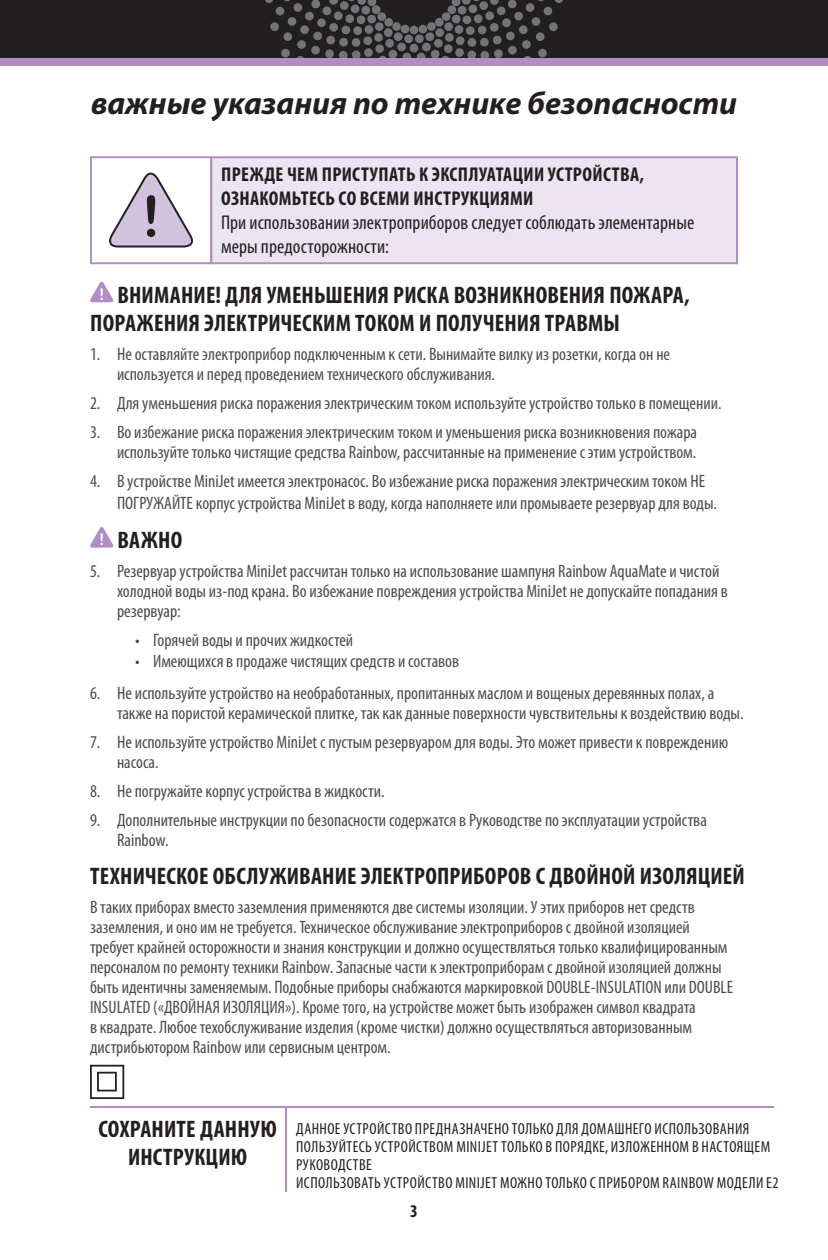
<style>
.page{position:relative;width:828px;height:1260px;background:#fff}
.page>*{position:absolute;margin:0;border:0;box-sizing:border-box;transform-origin:0 0}
.t1{font:56.6px "Arial Rounded MT Bold";color:#231f20}
.t2{font:italic 700 32px "Myriad Pro";color:#231f20}
.t3{font:700 condensed 24px/28.8px "Myriad Pro";letter-spacing:.01em;color:#231f20}
.t4{font:condensed 20px/24px "Myriad Pro";letter-spacing:.005em;color:#231f20}
.t5{font:700 condensed 20px/24px "Myriad Pro";letter-spacing:.015em;color:#231f20}
.t6{font:condensed 18px/20px "Myriad Pro";color:#4b4c4d}
.t7{font:700 condensed 18px "Myriad Pro";color:#231f20}
.t8{font:condensed 16px/18px "Myriad Pro";letter-spacing:.025em;color:#231f20}
.s1{font-family:"Arial Rounded MT Bold";font-weight:400;font-stretch:normal;font-size:16.2px;color:#fff}
</style>
<div class="page">
<div style="left:0;top:0;width:828px;height:58px;background:#231f20"></div>
<div style="left:404px;top:34px;width:9px;height:9px;background:#727477;border-radius:4px"></div>
<div style="left:415px;top:34px;width:9px;height:9px;background:#727477;border-radius:4px"></div>
<div style="left:410px;top:44px;width:8px;height:9px;background:#727477;border-radius:4px"></div>
<svg style="left:265px;top:0;width:146px;height:58px"></svg>
<div style="left:410px;top:26px;width:8px;height:8px;background:#727477;border-radius:50%"></div>
<svg style="left:417px;top:0;width:146px;height:58px"></svg>
<div style="left:0;top:58px;width:828px;height:8px;background:#b18ec1"></div>
<svg style="left:90px;top:281px;width:24px;height:21px"></svg>
<svg style="left:90px;top:527px;width:24px;height:21px"></svg>
<hr style="left:90px;top:1106px;width:683px;height:2px;background:#b18ec1">
<hr style="left:285px;top:1108px;width:2px;height:84px;background:#b18ec1">
<div style="left:212px;top:156px;width:526px;height:108px;background:#ece5f1"></div>
<svg style="left:90px;top:156px;width:122px;height:108px"></svg>
<svg style="left:90px;top:1065px;width:34px;height:34px"></svg>
<h2 class="t2" style="left:91px;top:82px;width:648px">важные указания по технике безопасности</h2>
<h1 class="t1" style="left:142px;top:183px;width:20px">!</h1>
<p class="t5" style="left:221px;top:162px;width:424px">ПРЕЖДЕ ЧЕМ ПРИСТУПАТЬ К ЭКСПЛУАТАЦИИ УСТРОЙСТВА,<br>ОЗНАКОМЬТЕСЬ СО ВСЕМИ ИНСТРУКЦИЯМИ</p>
<p class="t4" style="left:221px;top:210px;width:475px">При использовании электроприборов следует соблюдать элементарные меры предосторожности:</p>
<h3 class="t3" style="left:90px;top:280px;width:601px;text-indent:9px"><span class="s1">!</span> ВНИМАНИЕ! ДЛЯ УМЕНЬШЕНИЯ РИСКА ВОЗНИКНОВЕНИЯ ПОЖАРА,<br>ПОРАЖЕНИЯ ЭЛЕКТРИЧЕСКИМ ТОКОМ И ПОЛУЧЕНИЯ ТРАВМЫ</h3>
<p class="t6" style="left:117px;top:344px;width:555px;text-indent:-27px">1. Не оставляйте электроприбор подключенным к сети. Вынимайте вилку из розетки, когда он не используется и перед проведением технического обслуживания.</p>
<p class="t6" style="left:90px;top:393px;width:633px">2. Для уменьшения риска поражения электрическим током используйте устройство только в помещении.</p>
<p class="t6" style="left:90px;top:422px;width:609px;text-align:right">3. Во избежание риска поражения электрическим током и уменьшения риска возникновения пожара используйте только чистящие средства Rainbow, рассчитанные на применение с этим устройством.</p>
<p class="t6" style="left:117px;top:470px;width:602px;line-height:21.6px;text-indent:-27px">4. В устройстве MiniJet имеется электронасос. Во избежание риска поражения электрическим током НЕ<br>ПОГРУЖАЙТЕ корпус устройства MiniJet в воду, когда наполняете или промываете резервуар для воды.</p>
<h3 class="t3" style="left:99px;top:525px;width:85px"><span class="s1">!</span> ВАЖНО</h3>
<p class="t6" style="left:117px;top:560px;width:613px;text-indent:-27px">5. Резервуар устройства MiniJet рассчитан только на использование шампуня Rainbow AquaMate и чистой холодной воды из-под крана. Во избежание повреждения устройства MiniJet не допускайте попадания в резервуар:</p>
<p class="t6" style="left:135px;top:629px;width:220px">• Горячей воды и прочих жидкостей</p>
<p class="t6" style="left:135px;top:651px;width:326px">• Имеющихся в продаже чистящих средств и составов</p>
<p class="t6" style="left:117px;top:683px;width:628px;text-indent:-27px">6. Не используйте устройство на необработанных, пропитанных маслом и вощеных деревянных полах, а также на пористой керамической плитке, так как данные поверхности чувствительны к воздействию воды.</p>
<p class="t6" style="left:117px;top:732px;width:613px;text-indent:-27px">7. Не используйте устройство MiniJet с пустым резервуаром для воды. Это может привести к повреждению насоса.</p>
<p class="t6" style="left:90px;top:781px;width:296px">8. Не погружайте корпус устройства в жидкости.</p>
<p class="t6" style="left:117px;top:810px;width:591px;text-indent:-27px">9. Дополнительные инструкции по безопасности содержатся в Руководстве по эксплуатации устройства<br>Rainbow.</p>
<h3 class="t3" style="left:90px;top:861px;width:656px">ТЕХНИЧЕСКОЕ ОБСЛУЖИВАНИЕ ЭЛЕКТРОПРИБОРОВ С ДВОЙНОЙ ИЗОЛЯЦИЕЙ</h3>
<p class="t6" style="left:90px;top:897px;width:645px">В таких приборах вместо заземления применяются две системы изоляции. У этих приборов нет средств заземления, и оно им не требуется. Техническое обслуживание электроприборов с двойной изоляцией требует крайней осторожности и знания конструкции и должно осуществляться только квалифицированным персоналом по ремонту техники Rainbow. Запасные части к электроприборам с двойной изоляцией должны быть идентичны заменяемым. Подобные приборы снабжаются маркировкой DOUBLE-INSULATION или DOUBLE INSULATED («ДВОЙНАЯ ИЗОЛЯЦИЯ»). Кроме того, на устройстве может быть изображен символ квадрата<br>в квадрате. Любое техобслуживание изделия (кроме чистки) должно осуществляться авторизованным дистрибьютором Rainbow или сервисным центром.</p>
<h3 class="t3" style="left:98px;top:1115px;width:180px;line-height:28px;text-align:center">СОХРАНИТЕ ДАННУЮ<br>ИНСТРУКЦИЮ</h3>
<p class="t8" style="left:296px;top:1120px;width:484px">ДАННОЕ УСТРОЙСТВО ПРЕДНАЗНАЧЕНО ТОЛЬКО ДЛЯ ДОМАШНЕГО ИСПОЛЬЗОВАНИЯ ПОЛЬЗУЙТЕСЬ УСТРОЙСТВОМ MINIJET ТОЛЬКО В ПОРЯДКЕ, ИЗЛОЖЕННОМ В НАСТОЯЩЕМ РУКОВОДСТВЕ<br>ИСПОЛЬЗОВАТЬ УСТРОЙСТВО MINIJET МОЖНО ТОЛЬКО С ПРИБОРОМ RAINBOW МОДЕЛИ E2</p>
<p class="t7" style="left:410px;top:1199px;width:9px">3</p>
</div>
